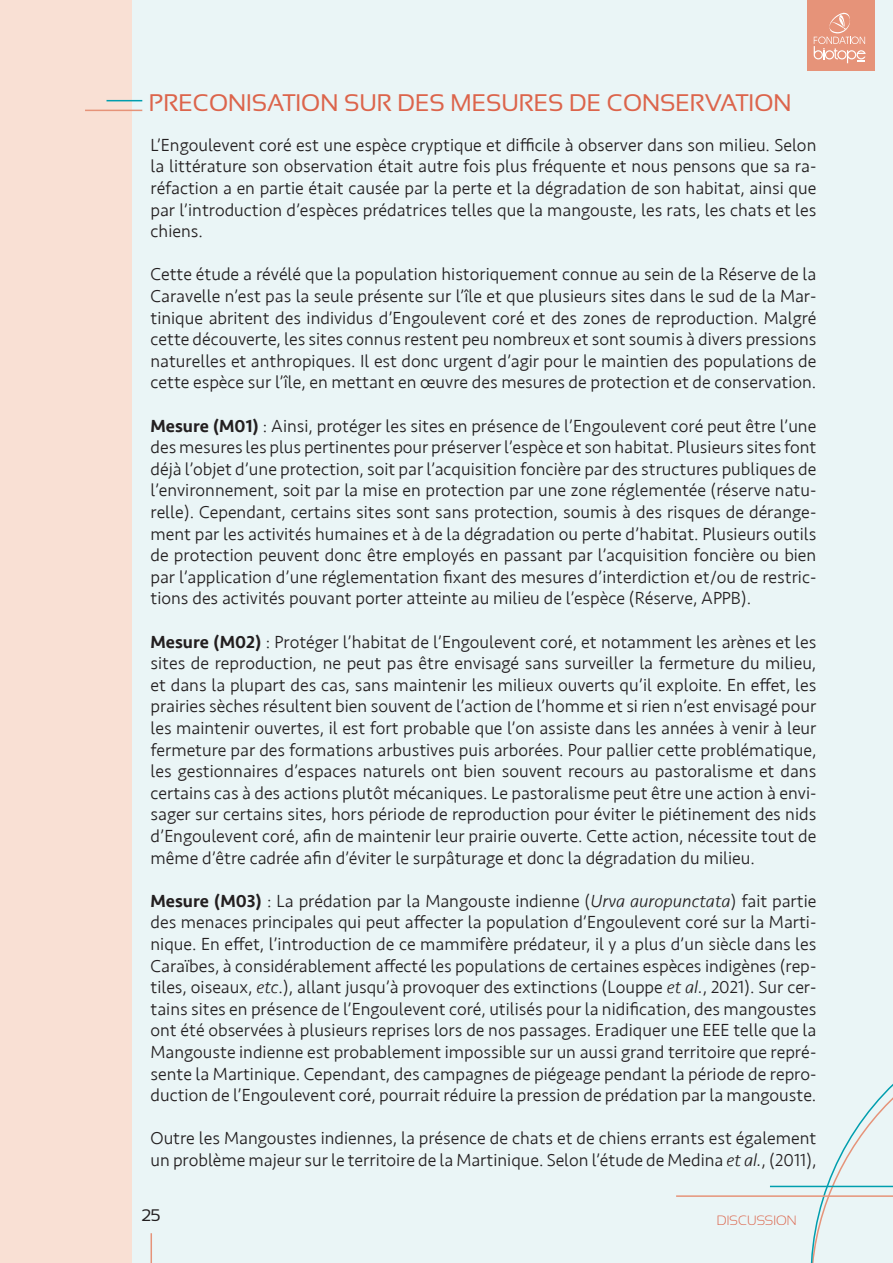
<style>
.page{position:relative;width:893px;height:1263px;background:#fff}
.page>*{position:absolute;margin:0;border:0;box-sizing:border-box;transform-origin:0 0}
.t1{font:24px "Sansation";color:#dc644b}
.t2{font:300 18px/21.6px "Seravek";color:#231f20;text-align:justify}
.t3{font:16.65px "Sansation";color:#231f20}
.t4{font:300 13.5px "Sansation";color:#dc644b}
.s1{font-weight:500}
.s2{font-style:italic}
</style>
<div class="page">
<div style="left:132px;top:0;width:761px;height:1263px;background:#eaf5f6"></div>
<div style="left:0;top:0;width:132px;height:1263px;background:#f9e0d4"></div>
<hr style="left:151px;top:1233px;width:1px;height:30px;background:#e69379">
<div style="left:810px;top:1021px;width:83px;height:242px;background:#eaf5f6"></div>
<hr style="left:770px;top:1186px;width:123px;height:1px;background:#009eae">
<hr style="left:676px;top:1195px;width:217px;height:2px;background:#e69379">
<div style="left:807px;top:0;width:67px;height:70px;background:#e69379"></div>
<svg style="left:814px;top:12px;width:52px;height:51px"></svg>
<hr style="left:107px;top:100px;width:35px;height:1px;background:#009eae">
<hr style="left:85px;top:110px;width:57px;height:1px;background:#e69379">
<p class="t1" style="left:149px;top:89px;width:644px">PRECONISATION SUR DES MESURES DE CONSERVATION</p>
<p class="t2" style="left:151px;top:134px;width:667px">L’Engoulevent coré est une espèce cryptique et difficile à observer dans son milieu. Selon la littérature son observation était autre fois plus fréquente et nous pensons que sa ra&shy;réfaction a en partie était causée par la perte et la dégradation de son habitat, ainsi que par l’introduction d’espèces prédatrices telles que la mangouste, les rats, les chats et les chiens.</p>
<p class="t2" style="left:151px;top:264px;width:667px">Cette étude a révélé que la population historiquement connue au sein de la Réserve de la Caravelle n’est pas la seule présente sur l’île et que plusieurs sites dans le sud de la Mar&shy;tinique abritent des individus d’Engoulevent coré et des zones de reproduction. Malgré cette découverte, les sites connus restent peu nombreux et sont soumis à divers pressions naturelles et anthropiques. Il est donc urgent d’agir pour le maintien des populations de cette espèce sur l’île, en mettant en œuvre des mesures de protection et de conservation.</p>
<p class="t2" style="left:151px;top:415px;width:667px"><span class="s1">Mesure (M01)</span> : Ainsi, protéger les sites en présence de l’Engoulevent coré peut être l’une des mesures les plus pertinentes pour préserver l’espèce et son habitat. Plusieurs sites font déjà l’objet d’une protection, soit par l’acquisition foncière par des structures publiques de l’environnement, soit par la mise en protection par une zone réglementée (réserve natu&shy;relle). Cependant, certains sites sont sans protection, soumis à des risques de dérange&shy;ment par les activités humaines et à de la dégradation ou perte d’habitat. Plusieurs outils de protection peuvent donc être employés en passant par l’acquisition foncière ou bien par l’application d’une réglementation fixant des mesures d’interdiction et/ou de restric&shy;tions des activités pouvant porter atteinte au milieu de l’espèce (Réserve, APPB).</p>
<p class="t2" style="left:151px;top:631px;width:667px"><span class="s1">Mesure (M02)</span> : Protéger l’habitat de l’Engoulevent coré, et notamment les arènes et les sites de reproduction, ne peut pas être envisagé sans surveiller la fermeture du milieu, et dans la plupart des cas, sans maintenir les milieux ouverts qu’il exploite. En effet, les prairies sèches résultent bien souvent de l’action de l’homme et si rien n’est envisagé pour les maintenir ouvertes, il est fort probable que l’on assiste dans les années à venir à leur fermeture par des formations arbustives puis arborées. Pour pallier cette problématique, les gestionnaires d’espaces naturels ont bien souvent recours au pastoralisme et dans certains cas à des actions plutôt mécaniques. Le pastoralisme peut être une action à envi&shy;sager sur certains sites, hors période de reproduction pour éviter le piétinement des nids d’Engoulevent coré, afin de maintenir leur prairie ouverte. Cette action, nécessite tout de même d’être cadrée afin d’éviter le surpâturage et donc la dégradation du milieu.</p>
<p class="t2" style="left:151px;top:890px;width:667px"><span class="s1">Mesure (M03)</span> : La prédation par la Mangouste indienne (<span class="s2">Urva auropunctata</span>) fait partie des menaces principales qui peut affecter la population d’Engoulevent coré sur la Marti&shy;nique. En effet, l’introduction de ce mammifère prédateur, il y a plus d’un siècle dans les Caraïbes, à considérablement affecté les populations de certaines espèces indigènes (rep&shy;tiles, oiseaux, <span class="s2">etc</span>.), allant jusqu’à provoquer des extinctions (Louppe <span class="s2">et al.</span>, 2021). Sur cer&shy;tains sites en présence de l’Engoulevent coré, utilisés pour la nidification, des mangoustes ont été observées à plusieurs reprises lors de nos passages. Eradiquer une EEE telle que la Mangouste indienne est probablement impossible sur un aussi grand territoire que repré&shy;sente la Martinique. Cependant, des campagnes de piégeage pendant la période de repro&shy;duction de l’Engoulevent coré, pourrait réduire la pression de prédation par la mangouste.</p>
<p class="t2" style="left:151px;top:1128px;width:667px">Outre les Mangoustes indiennes, la présence de chats et de chiens errants est également un problème majeur sur le territoire de la Martinique. Selon l’étude de Medina <span class="s2">et al.</span>, (2011),</p>
<p class="t3" style="left:141px;top:1206px;width:21px">25</p>
<p class="t4" style="left:717px;top:1213px;width:81px">DISCUSSION</p>
</div>
